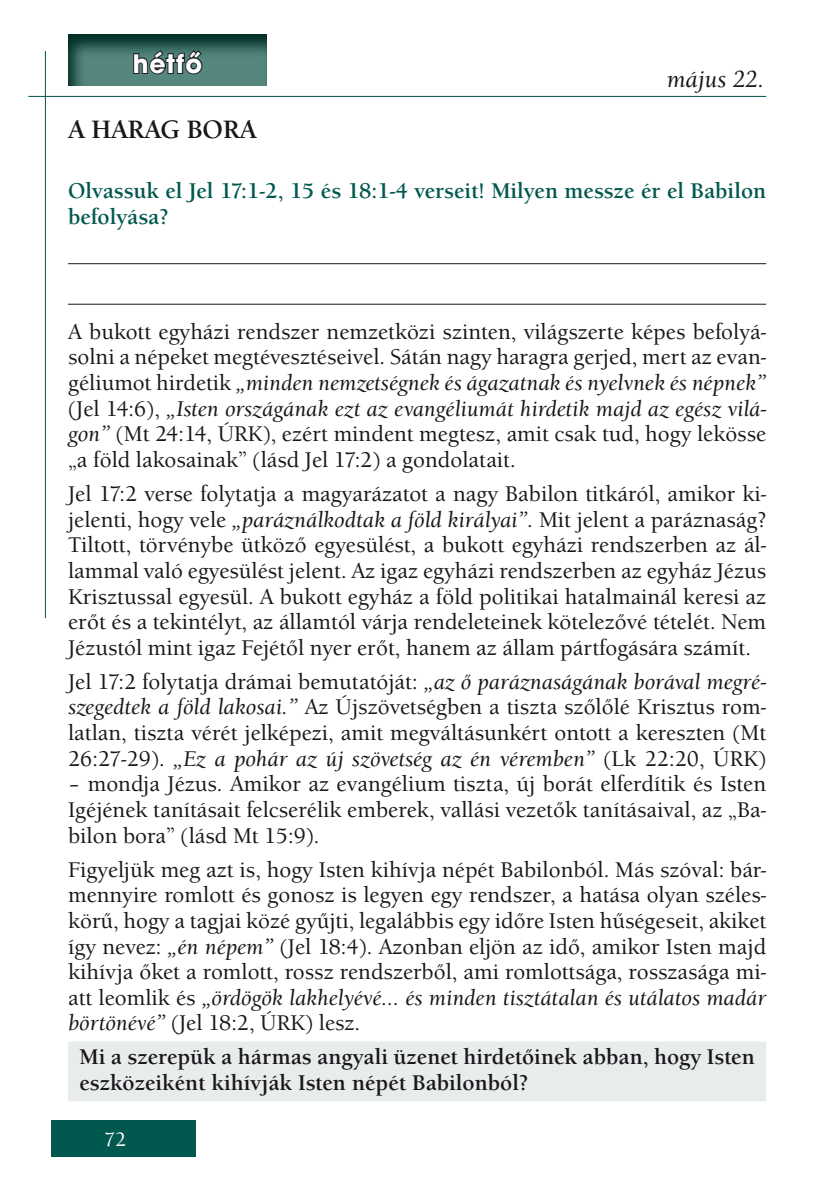
<style>
.page{position:relative;width:840px;height:1191px;background:#fff}
.page>*{position:absolute;margin:0;border:0;box-sizing:border-box;transform-origin:0 0}
.t1{font:700 28px "Avant Gar Got Itc TEE";letter-spacing:.04em;color:#fff}
.t2{font:700 26px "Berkeley Old Sty Itc TEE";color:#1a171c}
.t3{font:italic 500 24px "Berkeley Old Sty Itc TEE";color:#1a171c}
.t4{font:500 22px/25.6px "Berkeley Old Sty Itc TEE";color:#1a171c;text-align:justify}
.t5{font:700 22px/25.6px "Berkeley Old Sty Itc TEE";color:#1a171c}
.t6{font:700 22px/25.6px "Berkeley Old Sty Itc TEE";color:#00584e}
.t7{font:500 20px "Berkeley Old Sty Itc TEE";color:#fff}
.s1{font-style:italic}
</style>
<div class="page">
<div style="left:51px;top:1120px;width:145px;height:37px;background:#00584e"></div>
<hr style="left:28px;top:96px;width:737px;height:1px;background:#00584e">
<hr style="left:45px;top:51px;width:1px;height:567px;background:#00584e">
<svg style="left:68px;top:34px;width:199px;height:52px;background:#3b6b63"></svg>
<svg style="left:132px;top:49px;width:72px;height:27px;background:#3a5654"></svg>
<hr style="left:68px;top:263px;width:697px;height:1px;background:#1a171c">
<hr style="left:68px;top:304px;width:697px;height:1px;background:#1a171c">
<div style="left:68px;top:1041px;width:697px;height:60px;background:#e8edec"></div>
<p class="t1" style="left:133px;top:46px;width:71px">hétfő</p>
<p class="t2" style="left:68px;top:115px;width:190px">A HARAG BORA</p>
<p class="t3" style="left:666px;top:65px;width:99px">május 22.</p>
<p class="t6" style="left:68px;top:178px;width:699px">Olvassuk el Jel 17:1-2, 15 és 18:1-4 verseit! Milyen messze ér el Babilon befolyása?</p>
<p class="t4" style="left:68px;top:319px;width:699px">A bukott egyházi rendszer nemzetközi szinten, világszerte képes befolyá&shy;solni a népeket megtévesztéseivel. Sátán nagy haragra gerjed, mert az evan&shy;géliumot hirdetik <span class="s1">„minden nemzetségnek és ágazatnak és nyelvnek és népnek” </span>(Jel 14:6), <span class="s1">„Isten országának ezt az evangéliumát hirdetik majd az egész vilá&shy;gon”</span> (Mt 24:14, ÚRK), ezért mindent megtesz, amit csak tud, hogy lekösse „a föld lakosainak” (lásd Jel 17:2) a gondolatait.</p>
<p class="t4" style="left:68px;top:481px;width:699px">Jel 17:2 verse folytatja a magyarázatot a nagy Babilon titkáról, amikor ki&shy;jelenti, hogy vele <span class="s1">„paráználkodtak a föld királyai”.</span> Mit jelent a paráznaság?<br>Tiltott, törvénybe ütköző egyesülést, a bukott egyházi rendszerben az ál&shy;lammal való egyesülést jelent. Az igaz egyházi rendszerben az egyház Jézus Krisztussal egyesül. A bukott egyház a föld politikai hatalmainál keresi az erőt és a tekintélyt, az államtól várja rendeleteinek kötelezővé tételét. Nem Jézustól mint igaz Fejétől nyer erőt, hanem az állam pártfogására számít.</p>
<p class="t4" style="left:68px;top:669px;width:699px">Jel 17:2 folytatja drámai bemutatóját: <span class="s1">„az ő paráznaságának borával megré&shy;szegedtek a föld lakosai.”</span> Az Újszövetségben a tiszta szőlőlé Krisztus rom&shy;latlan, tiszta vérét jelképezi, amit megváltásunkért ontott a kereszten (Mt 26:27-29). <span class="s1">„Ez a pohár az új szövetség az én véremben”</span> (Lk 22:20, ÚRK)</p>
<p class="t4" style="left:68px;top:771px;width:699px">– mondja Jézus. Amikor az evangélium tiszta, új borát elferdítik és Isten Igéjének tanításait felcserélik emberek, vallási vezetők tanításaival, az „Ba&shy;bilon bora” (lásd Mt 15:9).</p>
<p class="t4" style="left:68px;top:856px;width:699px">Figyeljük meg azt is, hogy Isten kihívja népét Babilonból. Más szóval: bár&shy;mennyire romlott és gonosz is legyen egy rendszer, a hatása olyan széles&shy;körű, hogy a tagjai közé gyűjti, legalábbis egy időre Isten hűségeseit, akiket így nevez: <span class="s1">„én népem”</span> (Jel 18:4). Azonban eljön az idő, amikor Isten majd kihívja őket a romlott, rossz rendszerből, ami romlottsága, rosszasága mi&shy;att leomlik és <span class="s1">„ördögök lakhelyévé… és minden tisztátalan és utálatos madár börtönévé”</span> (Jel 18:2, ÚRK) lesz.</p>
<p class="t5" style="left:79px;top:1044px;width:676px">Mi a szerepük a hármas angyali üzenet hirdetőinek abban, hogy Isten eszközeiként kihívják Isten népét Babilonból?</p>
<p class="t7" style="left:104px;top:1128px;width:24px">72</p>
</div>
